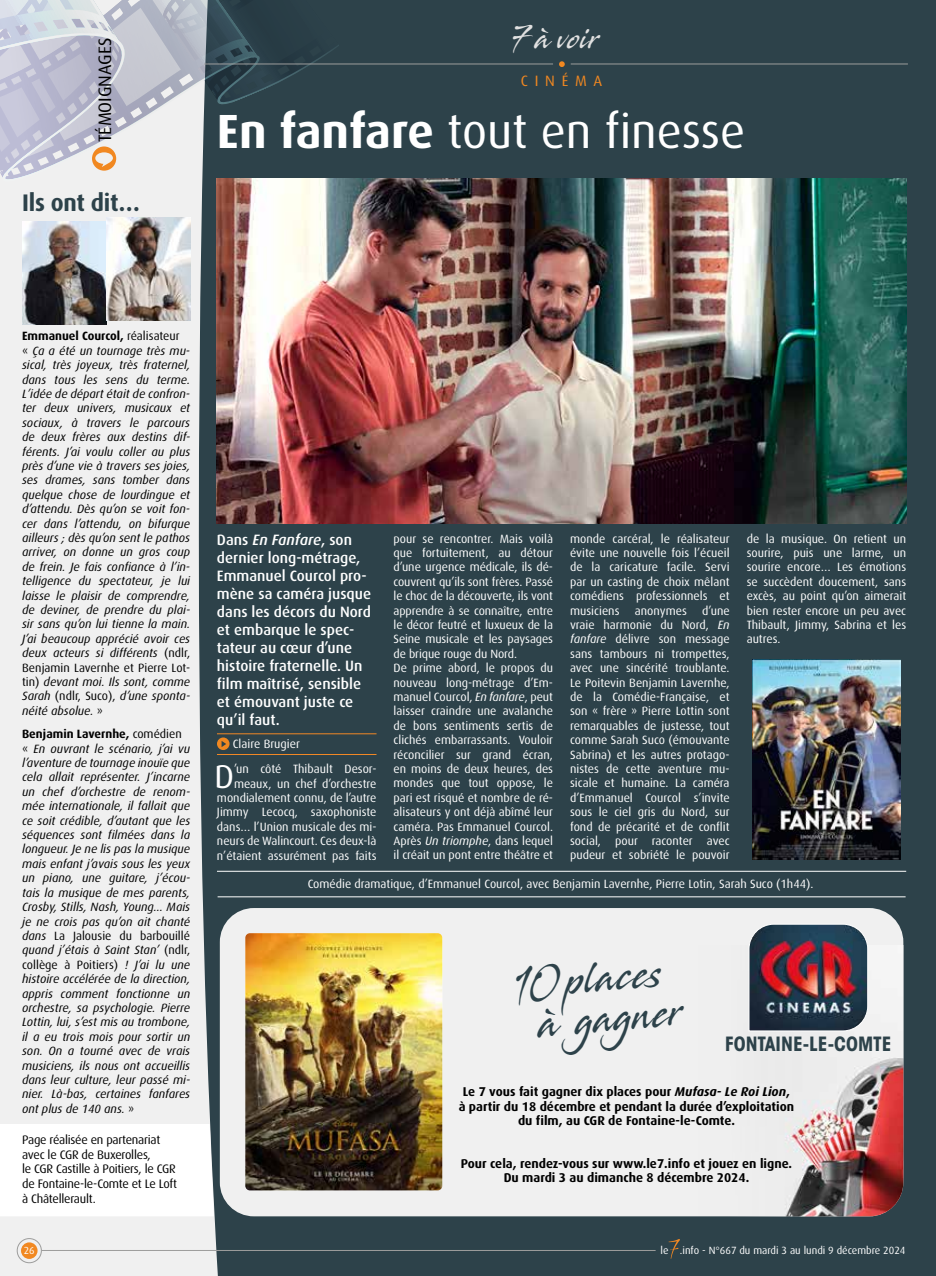
<style>
.page{position:relative;width:936px;height:1276px;background:#fff}
.page>*{position:absolute;margin:0;border:0;box-sizing:border-box;transform-origin:0 0}
.t1{font:48px "Dax";color:#fff}
.t2{font:41.1px/40.5px "Stingray";color:#2d424a;text-align:center;scale:.74 1}
.t3{font:33px "Dax";color:#fff}
.t4{font:30px "Stingray";color:#e1e1e1;scale:.74 1}
.t5{font:700 24px "Dax";letter-spacing:-.01em;color:#2d424a}
.t6{font:700 condensed 19.5px "ITC Avant Garde Std";color:#2d424a}
.t7{font:18px "Dax";color:#000}
.t8{font:500 15px/18px "Dax";color:#fff}
.t9{font:15px "Dax";letter-spacing:.45em;color:#f18821}
.t10{font:700 12.75px/14.2px "Dax";color:#000;text-align:center}
.t11{font:12.3px/14.7px "Dax";letter-spacing:-.02em;color:#000}
.t12{font:12px/14.4px "Dax";color:#fff;text-align:justify}
.t13{font:italic 12px/14.4px "Dax";color:#000}
.t14{font:10.5px "Dax";color:#fff}
.t15{font:10.2px "Dax";color:#fff}
.s1{font-weight:700}
.s2{font-weight:700;font-style:normal}
.s3{font-style:normal}
.s4{font-style:italic}
</style>
<div class="page">
<div style="left:174px;top:0;width:761px;height:1276px;background:#2d424a"></div>
<svg style="left:0;top:183px;width:219px;height:1093px;fill:#f0f0f0"></svg>
<img style="left:217px;top:179px;width:689px;height:344px">
<hr style="left:217px;top:733px;width:159px;height:1px;background:#f18825">
<svg style="left:217px;top:737px;width:12px;height:13px"></svg>
<hr style="left:217px;top:754px;width:159px;height:1px;background:#f18825">
<hr style="left:217px;top:871px;width:689px;height:1px;background:#fff">
<hr style="left:217px;top:896px;width:688px;height:1px;background:#fff">
<img style="left:752px;top:659px;width:148px;height:200px">
<div style="left:220px;top:908px;width:683px;height:308px;background:#f0f0f0;border-radius:34px"></div>
<img style="left:785px;top:1058px;width:118px;height:158px">
<img style="left:245px;top:933px;width:197px;height:257px">
<hr style="left:204px;top:64px;width:349px;height:1px;background:#9d9d9c">
<hr style="left:570px;top:64px;width:337px;height:1px;background:#9d9d9c">
<svg style="left:559px;top:61px;width:5px;height:6px"></svg>
<div style="left:21px;top:1242px;width:17px;height:17px;background:#f18821;border-radius:50%"></div>
<div style="left:17px;top:1238px;width:25px;height:25px;border:1px solid #9d9d9c;border-radius:50%"></div>
<svg style="left:0;top:1124px;width:214px;height:92px"></svg>
<svg style="left:0;top:0;width:339px;height:181px"></svg>
<img style="left:749px;top:924px;width:119px;height:107px">
<hr style="left:42px;top:1250px;width:613px;height:1px;background:#9d9d9c">
<svg style="left:668px;top:1239px;width:12px;height:19px"></svg>
<img style="left:22px;top:222px;width:84px;height:102px">
<img style="left:106px;top:218px;width:84px;height:102px">
<h3 class="t7" style="left:95px;top:142px;width:106px;rotate:-90deg">TÉMOIGNAGES</h3>
<h3 class="t5" style="left:22px;top:189px;width:119px">Ils ont dit…</h3>
<h3 class="t4" style="left:511px;top:18px;width:121px">7 à voir</h3>
<p class="t9" style="left:520px;top:72px;width:83px">CINÉMA</p>
<h1 class="t1" style="left:217px;top:105px;width:529px"><span class="s1">En fanfare</span> tout en finesse</h1>
<p class="t13" style="left:22px;top:329px;width:169px"><span class="s2">Emmanuel Courcol,</span> <span class="s3">réalisateur<br>«</span> Ça a été un tournage très mu&shy;sical, très joyeux, très fraternel, dans tous les sens du terme.<br>L’idée de départ était de confron&shy;ter deux univers, musicaux et sociaux, à travers le parcours de deux frères aux destins dif&shy;férents. J’ai voulu coller au plus près d’une vie à travers ses joies, ses drames, sans tomber dans quelque chose de lourdingue et d’attendu. Dès qu’on se voit fon&shy;cer dans l’attendu, on bifurque ailleurs ; dès qu’on sent le pathos arriver, on donne un gros coup de frein. Je fais confiance à l’in&shy;telligence du spectateur, je lui laisse le plaisir de comprendre, de deviner, de prendre du plai&shy;sir sans qu’on lui tienne la main.<br>J’ai beaucoup apprécié avoir ces deux acteurs si différents <span class="s3">(ndlr,<br>Benjamin Lavernhe et Pierre Lot&shy;tin)</span> devant moi. Ils sont, comme<br>Sarah <span class="s3">(ndlr, Suco),</span> d’une sponta&shy;néité absolue. <span class="s3">»</span></p>
<p class="t13" style="left:22px;top:727px;width:169px"><span class="s2">Benjamin Lavernhe,</span> <span class="s3">comédien «</span> En ouvrant le scénario, j’ai vu l’aventure de tournage inouïe que cela allait représenter. J’incarne un chef d’orchestre de renom&shy;mée internationale, il fallait que ce soit crédible, d’autant que les séquences sont filmées dans la longueur. Je ne lis pas la musique mais enfant j’avais sous les yeux un piano, une guitare, j’écou&shy;tais la musique de mes parents,<br>Crosby, Stills, Nash, Young… Mais je ne crois pas qu’on ait chanté dans <span class="s3">La Jalousie du barbouillé </span>quand j’étais à Saint Stan’ <span class="s3">(ndlr, collège à Poitiers)</span> ! J’ai lu une histoire accélérée de la direction, appris comment fonctionne un orchestre, sa psychologie. Pierre<br>Lottin, lui, s’est mis au trombone, il a eu trois mois pour sortir un son. On a tourné avec de vrais musiciens, ils nous ont accueillis dans leur culture, leur passé mi&shy;nier. Là-bas, certaines fanfares ont plus de 140 ans. <span class="s3">»</span></p>
<p class="t11" style="left:22px;top:1132px;width:156px">Page réalisée en partenariat avec le CGR de Buxerolles,<br>le CGR Castille à Poitiers, le CGR de Fontaine-le-Comte et Le Loft à Châtellerault.</p>
<p class="t15" style="left:24px;top:1245px;width:12px">26</p>
<p class="t8" style="left:217px;top:531px;width:156px">Dans <span class="s4">En Fanfare</span>, son dernier long-métrage,<br>Emmanuel Courcol pro&shy;mène sa caméra jusque dans les décors du Nord et embarque le spec&shy;tateur au cœur d’une histoire fraternelle. Un film maîtrisé, sensible et émouvant juste ce qu’il faut.</p>
<p class="t12" style="left:233px;top:737px;width:69px">Claire Brugier</p>
<h3 class="t3" style="left:214px;top:758px;width:21px">D</h3>
<p class="t12" style="left:217px;top:762px;width:161px;text-align:right">’un côté Thibault Desor&shy;meaux, un chef d’orchestre mondialement connu, de l’autre<br>Jimmy Lecocq, saxophoniste dans… l’Union musicale des mi&shy;neurs de Walincourt. Ces deux-là n’étaient assurément pas faits</p>
<p class="t12" style="left:393px;top:531px;width:161px;text-align:left">pour se rencontrer. Mais voilà que fortuitement, au détour d’une urgence médicale, ils dé&shy;couvrent qu’ils sont frères. Passé le choc de la découverte, ils vont apprendre à se connaître, entre le décor feutré et luxueux de la<br>Seine musicale et les paysages de brique rouge du Nord.<br>De prime abord, le propos du nouveau long-métrage d’Em&shy;manuel Courcol, <span class="s4">En fanfare</span>, peut laisser craindre une avalanche de bons sentiments sertis de clichés embarrassants. Vouloir réconcilier sur grand écran, en moins de deux heures, des mondes que tout oppose, le pari est risqué et nombre de ré&shy;alisateurs y ont déjà abîmé leur caméra. Pas Emmanuel Courcol.<br>Après <span class="s4">Un triomphe</span>, dans lequel il créait un pont entre théâtre et</p>
<p class="t12" style="left:570px;top:531px;width:161px">monde carcéral, le réalisateur évite une nouvelle fois l’écueil de la caricature facile. Servi par un casting de choix mêlant comédiens professionnels et musiciens</p>
<p class="t12" style="left:570px;top:603px;width:161px;text-indent:132px">d’une vraie harmonie du Nord, <span class="s4">En fanfare</span> délivre son message sans tambours ni trompettes, avec une sincérité troublante.<br>Le Poitevin Benjamin Lavernhe, de la Comédie-Française, et son « frère » Pierre Lottin sont remarquables de justesse, tout comme Sarah Suco (émouvante Sabrina) et les autres protago&shy;nistes de cette aventure mu&shy;sicale et humaine. La caméra d’Emmanuel Courcol s’invite sous le ciel gris du Nord, sur fond de précarité et de conflit social, pour raconter avec pudeur et sobriété le pouvoir</p>
<p class="t12" style="left:635px;top:603px;width:53px">anonymes</p>
<p class="t12" style="left:746px;top:531px;width:161px">de la musique. On retient un sourire, puis une larme, un sourire encore… Les émotions se succèdent doucement, sans excès, au point qu’on aimerait bien rester encore un peu avec Thibault, Jimmy, Sabrina et les autres.</p>
<p class="t12" style="left:308px;top:877px;width:507px">Comédie dramatique, d’Emmanuel Courcol, avec Benjamin Lavernhe, Pierre Lotin, Sarah Suco (1h44).</p>
<h2 class="t2" style="left:510px;top:961px;width:229px;rotate:-5deg">10 places à gagner</h2>
<h3 class="t6" style="left:725px;top:1031px;width:168px">FONTAINE-LE-COMTE</h3>
<p class="t10" style="left:458px;top:1085px;width:337px">Le 7 vous fait gagner dix places pour <span class="s4">Mufasa- Le Roi Lion</span>, à partir du 18 décembre et pendant la durée d’exploitation du film, au CGR de Fontaine-le-Comte.</p>
<p class="t10" style="left:460px;top:1156px;width:333px">Pour cela, rendez-vous sur www.le7.info et jouez en ligne.<br>Du mardi 3 au dimanche 8 décembre 2024.</p>
<p class="t14" style="left:660px;top:1244px;width:246px">le .info - N°667 du mardi 3 au lundi 9 décembre 2024</p>
</div>
